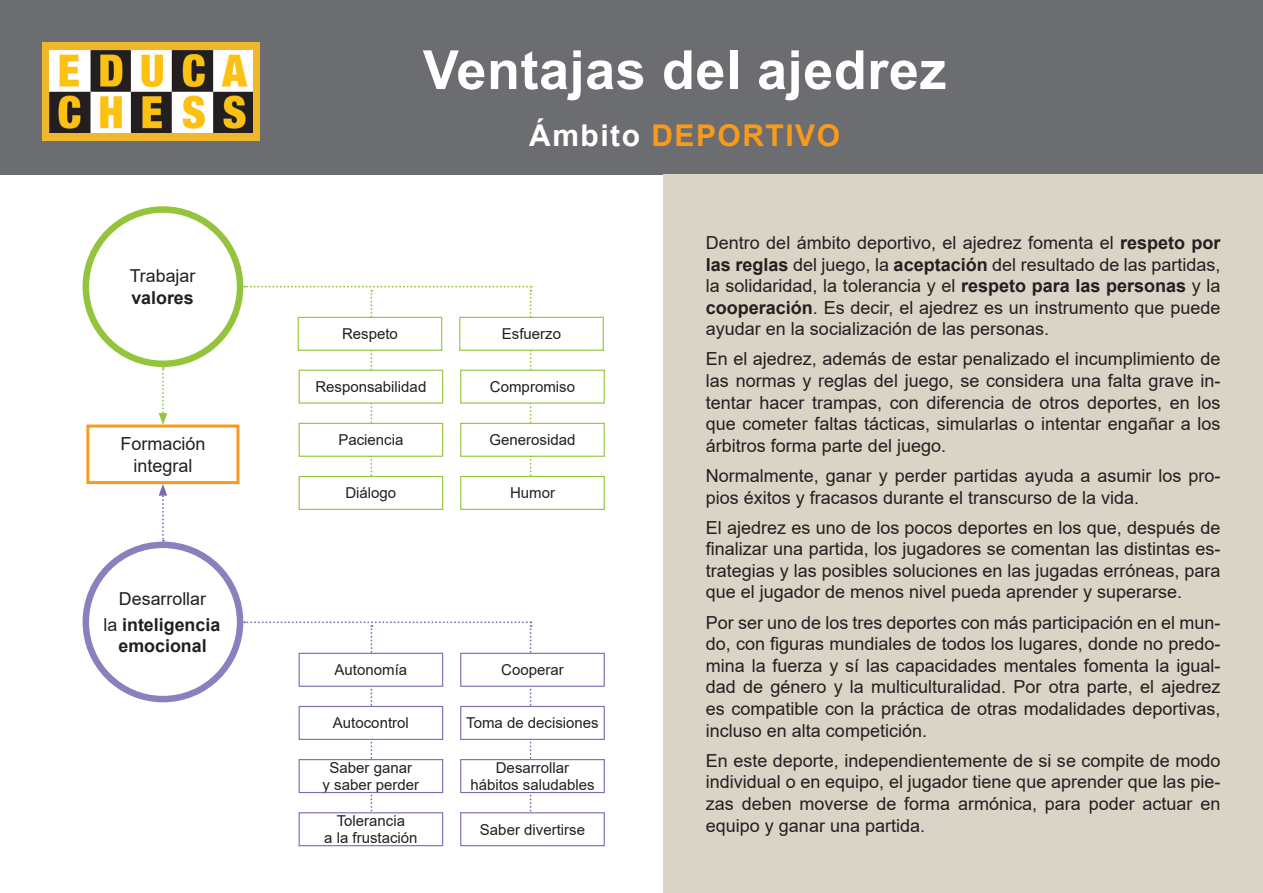
<style>
.page{position:relative;width:1263px;height:893px;background:#fff}
.page>*{position:absolute;margin:0;border:0;box-sizing:border-box;transform-origin:0 0}
.exercicis_enunciat{font:700 54px "Arial";letter-spacing:.01em;color:#fff}
.exercicis_enunciat-2{font:700 30px "Arial";letter-spacing:.05em;color:#f89a1c}
.t1{font:18px/21.6px "Arial";color:#231f20;text-align:justify}
.t2{font:700 17.85px/21.5px "Arial";color:#231f20;text-align:center}
.t3{font:17.85px "Arial";color:#231f20}
.t4{font:15px "Arial";color:#231f20}
.s1{font-weight:400}
.s2{color:#fff}
.s3{font-weight:700}
</style>
<div class="page">
<div style="left:0;top:0;width:1263px;height:175px;background:#6c6d70"></div>
<div style="left:43px;top:43px;width:217px;height:98px;background:#f0b72c"></div>
<img style="left:50px;top:51px;width:203px;height:82px">
<div style="left:83px;top:206px;width:160px;height:161px;border:6px solid #94c33c;border-radius:50%"></div>
<div style="left:83px;top:542px;width:160px;height:160px;border:6px solid #8781bd;border-radius:50%"></div>
<svg style="left:159px;top:367px;width:8px;height:58px"></svg>
<svg style="left:159px;top:484px;width:8px;height:58px"></svg>
<div style="left:663px;top:174px;width:600px;height:719px;background:#d9d4c5"></div>
<div style="left:86px;top:425px;width:153px;height:59px;border:3px solid #f89a1c"></div>
<svg style="left:244px;top:286px;width:288px;height:201px"></svg>
<div style="left:299px;top:370px;width:144px;height:33px;background:#fff"></div>
<div style="left:299px;top:370px;width:144px;height:34px;border:1px solid #94c33c"></div>
<div style="left:299px;top:423px;width:144px;height:33px;background:#fff"></div>
<div style="left:299px;top:423px;width:144px;height:34px;border:1px solid #94c33c"></div>
<div style="left:299px;top:476px;width:144px;height:33px;background:#fff"></div>
<div style="left:299px;top:476px;width:144px;height:34px;border:1px solid #94c33c"></div>
<div style="left:298px;top:317px;width:144px;height:33px;background:#fff"></div>
<div style="left:298px;top:317px;width:144px;height:34px;border:1px solid #94c33c"></div>
<div style="left:460px;top:317px;width:143px;height:33px;background:#fff"></div>
<div style="left:459px;top:317px;width:145px;height:34px;border:1px solid #94c33c"></div>
<div style="left:461px;top:370px;width:143px;height:33px;background:#fff"></div>
<div style="left:460px;top:370px;width:145px;height:34px;border:1px solid #94c33c"></div>
<div style="left:461px;top:423px;width:143px;height:33px;background:#fff"></div>
<div style="left:460px;top:423px;width:145px;height:34px;border:1px solid #94c33c"></div>
<div style="left:461px;top:476px;width:143px;height:33px;background:#fff"></div>
<div style="left:460px;top:476px;width:145px;height:34px;border:1px solid #94c33c"></div>
<svg style="left:244px;top:621px;width:288px;height:206px"></svg>
<div style="left:299px;top:706px;width:144px;height:33px;background:#fff"></div>
<div style="left:299px;top:706px;width:144px;height:34px;border:1px solid #756db2"></div>
<div style="left:299px;top:760px;width:144px;height:32px;background:#fff"></div>
<div style="left:299px;top:759px;width:144px;height:34px;border:1px solid #756db2"></div>
<div style="left:299px;top:813px;width:144px;height:33px;background:#fff"></div>
<div style="left:299px;top:812px;width:144px;height:34px;border:1px solid #756db2"></div>
<div style="left:299px;top:653px;width:144px;height:33px;background:#fff"></div>
<div style="left:299px;top:653px;width:144px;height:34px;border:1px solid #756db2"></div>
<div style="left:461px;top:653px;width:143px;height:33px;background:#fff"></div>
<div style="left:460px;top:653px;width:145px;height:34px;border:1px solid #756db2"></div>
<div style="left:461px;top:706px;width:143px;height:33px;background:#fff"></div>
<div style="left:460px;top:706px;width:145px;height:34px;border:1px solid #756db2"></div>
<div style="left:461px;top:760px;width:143px;height:32px;background:#fff"></div>
<div style="left:460px;top:759px;width:145px;height:34px;border:1px solid #756db2"></div>
<div style="left:461px;top:813px;width:143px;height:33px;background:#fff"></div>
<div style="left:460px;top:812px;width:145px;height:34px;border:1px solid #756db2"></div>
<p class="t3" style="left:130px;top:264px;width:67px">Trabajar</p>
<p class="t2" style="left:131px;top:287px;width:64px">valores</p>
<p class="t1" style="left:120px;top:433px;width:87px">Formación</p>
<p class="t1" style="left:133px;top:454px;width:61px">integral</p>
<p class="t3" style="left:119px;top:586px;width:89px">Desarrollar</p>
<p class="t2" style="left:103px;top:614px;width:118px"><span class="s1">la</span> inteligencia emocional</p>
<p class="exercicis_enunciat" style="left:423px;top:32px;width:525px">Ventajas del ajedrez</p>
<p class="exercicis_enunciat-2" style="left:529px;top:115px;width:312px"><span class="s2">Ámbito</span> DEPORTIVO</p>
<p class="t4" style="left:342px;top:324px;width:57px">Respeto</p>
<p class="t4" style="left:502px;top:324px;width:61px">Esfuerzo</p>
<p class="t4" style="left:490px;top:376px;width:87px">Compromiso</p>
<p class="t4" style="left:489px;top:430px;width:87px">Generosidad</p>
<p class="t4" style="left:315px;top:376px;width:112px">Responsabilidad</p>
<p class="t4" style="left:338px;top:430px;width:67px">Paciencia</p>
<p class="t4" style="left:345px;top:483px;width:52px">Diálogo</p>
<p class="t4" style="left:510px;top:483px;width:47px">Humor</p>
<p class="t4" style="left:335px;top:660px;width:74px">Autonomía</p>
<p class="t4" style="left:501px;top:660px;width:64px">Cooperar</p>
<p class="t4" style="left:466px;top:713px;width:134px">Toma de decisiones</p>
<p class="t4" style="left:496px;top:758px;width:75px">Desarrollar</p>
<p class="t4" style="left:470px;top:774px;width:126px">hábitos saludables</p>
<p class="t4" style="left:480px;top:819px;width:107px">Saber divertirse</p>
<p class="t4" style="left:333px;top:713px;width:77px">Autocontrol</p>
<p class="t4" style="left:330px;top:758px;width:84px">Saber ganar</p>
<p class="t4" style="left:323px;top:774px;width:98px">y saber perder</p>
<p class="t4" style="left:337px;top:811px;width:70px">Tolerancia</p>
<p class="t4" style="left:324px;top:827px;width:95px">a la frustación</p>
<p class="t1" style="left:706px;top:232px;width:516px">Dentro del ámbito deportivo, el ajedrez fomenta el <span class="s3">respeto por las reglas</span> del juego, la <span class="s3">aceptación</span> del resultado de las partidas, la solidaridad, la tolerancia y el <span class="s3">respeto para las personas</span> y la <span class="s3">cooperación</span>. Es decir, el ajedrez es un instrumento que puede ayudar en la socialización de las personas.</p>
<p class="t1" style="left:706px;top:348px;width:516px">En el ajedrez, además de estar penalizado el incumplimiento de las normas y reglas del juego, se considera una falta grave in&shy;tentar hacer trampas, con diferencia de otros deportes, en los que cometer faltas tácticas, simularlas o intentar engañar a los árbitros forma parte del juego.</p>
<p class="t1" style="left:706px;top:465px;width:516px">Normalmente, ganar y perder partidas ayuda a asumir los pro&shy;pios éxitos y fracasos durante el transcurso de la vida.</p>
<p class="t1" style="left:706px;top:516px;width:516px">El ajedrez es uno de los pocos deportes en los que, después de finalizar una partida, los jugadores se comentan las distintas es&shy;trategias y las posibles soluciones en las jugadas erróneas, para que el jugador de menos nivel pueda aprender y superarse.</p>
<p class="t1" style="left:706px;top:611px;width:516px">Por ser uno de los tres deportes con más participación en el mun&shy;do, con figuras mundiales de todos los lugares, donde no predo&shy;mina la fuerza y sí las capacidades mentales fomenta la igual&shy;dad de género y la multiculturalidad. Por otra parte, el ajedrez es compatible con la práctica de otras modalidades deportivas, incluso en alta competición.</p>
<p class="t1" style="left:706px;top:749px;width:516px">En este deporte, independientemente de si se compite de modo individual o en equipo, el jugador tiene que aprender que las pie&shy;zas deben moverse de forma armónica, para poder actuar en equipo y ganar una partida.</p>
</div>
